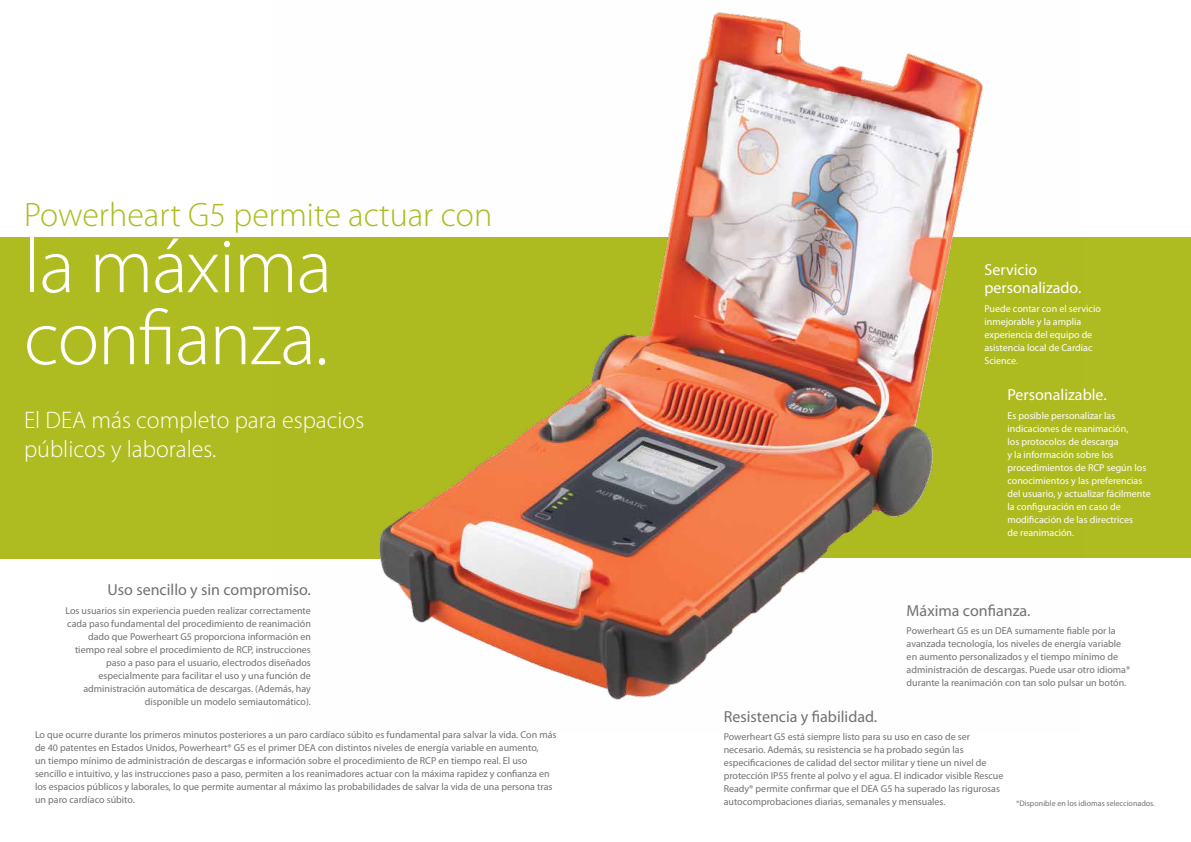
<style>
.page{position:relative;width:1191px;height:842px;background:#fff}
.page>*{position:absolute;margin:0;border:0;box-sizing:border-box;transform-origin:0 0}
.t1{font:300 78px/72px "Myriad Pro";letter-spacing:-.015em;color:#fff}
.t2{font:300 34px "Myriad Pro";color:#aebc21}
.t3{font:300 24px/28.8px "Myriad Pro";color:#fff}
.t4{font:16px "Myriad Pro";color:#717074}
.t5{font:16px/18px "Myriad Pro";color:#fff}
.t6{font:10px/13px "Myriad Pro";color:#717074}
.t7{font:10px/13px "Myriad Pro";color:#fff}
.t8{font:8px "Myriad Pro";color:#717074}
</style>
<div class="page">
<div style="left:0;top:237px;width:595px;height:321px;background:#aebc21"></div>
<div style="left:595px;top:237px;width:596px;height:320px;background:#aebc21"></div>
<img style="left:273px;top:12px;width:808px;height:688px">
<p class="t2" style="left:24px;top:194px;width:470px">Powerheart G5 permite actuar con</p>
<p class="t1" style="left:24px;top:229px;width:310px">la máxima confianza.</p>
<p class="t3" style="left:24px;top:405px;width:342px">El DEA más completo para espacios públicos y laborales.</p>
<p class="t4" style="left:108px;top:580px;width:205px">Uso sencillo y sin compromiso.</p>
<p class="t6" style="left:65px;top:604px;width:247px;text-align:right">Los usuarios sin experiencia pueden realizar correctamente cada paso fundamental del procedimiento de reanimación dado que Powerheart G5 proporciona información en tiempo real sobre el procedimiento de RCP, instrucciones paso a paso para el usuario, electrodos diseñados especialmente para facilitar el uso y una función de administración automática de descargas. (Además, hay disponible un modelo semiautomático).</p>
<p class="t6" style="left:35px;top:728px;width:523px">Lo que ocurre durante los primeros minutos posteriores a un paro cardíaco súbito es fundamental para salvar la vida. Con más de 40 patentes en Estados Unidos, Powerheart® G5 es el primer DEA con distintos niveles de energía variable en aumento,<br>un tiempo mínimo de administración de descargas e información sobre el procedimiento de RCP en tiempo real. El uso sencillo e intuitivo, y las instrucciones paso a paso, permiten a los reanimadores actuar con la máxima rapidez y confianza en los espacios públicos y laborales, lo que permite aumentar al máximo las probabilidades de salvar la vida de una persona tras un paro cardíaco súbito.</p>
<p class="t5" style="left:984px;top:261px;width:98px">Servicio personalizado.</p>
<p class="t7" style="left:984px;top:302px;width:118px">Puede contar con el servicio inmejorable y la amplia experiencia del equipo de asistencia local de Cardiac<br>Science.</p>
<p class="t5" style="left:1007px;top:386px;width:101px">Personalizable.</p>
<p class="t7" style="left:1007px;top:409px;width:145px">Es posible personalizar las indicaciones de reanimación,<br>los protocolos de descarga<br>y la información sobre los procedimientos de RCP según los conocimientos y las preferencias del usuario, y actualizar fácilmente la configuración en caso de modificación de las directrices<br>de reanimación.</p>
<p class="t4" style="left:906px;top:601px;width:125px">Máxima confianza.</p>
<p class="t6" style="left:906px;top:624px;width:225px">Powerheart G5 es un DEA sumamente fiable por la avanzada tecnología, los niveles de energía variable en aumento personalizados y el tiempo mínimo de administración de descargas. Puede usar otro idioma* durante la reanimación con tan solo pulsar un botón.</p>
<p class="t4" style="left:723px;top:707px;width:155px">Resistencia y fiabilidad.</p>
<p class="t6" style="left:723px;top:730px;width:281px">Powerheart G5 está siempre listo para su uso en caso de ser necesario. Además, su resistencia se ha probado según las especificaciones de calidad del sector militar y tiene un nivel de protección IP55 frente al polvo y el agua. El indicador visible Rescue Ready® permite confirmar que el DEA G5 ha superado las rigurosas autocomprobaciones diarias, semanales y mensuales.</p>
<p class="t8" style="left:1016px;top:798px;width:140px">*Disponible en los idiomas seleccionados.</p>
</div>
